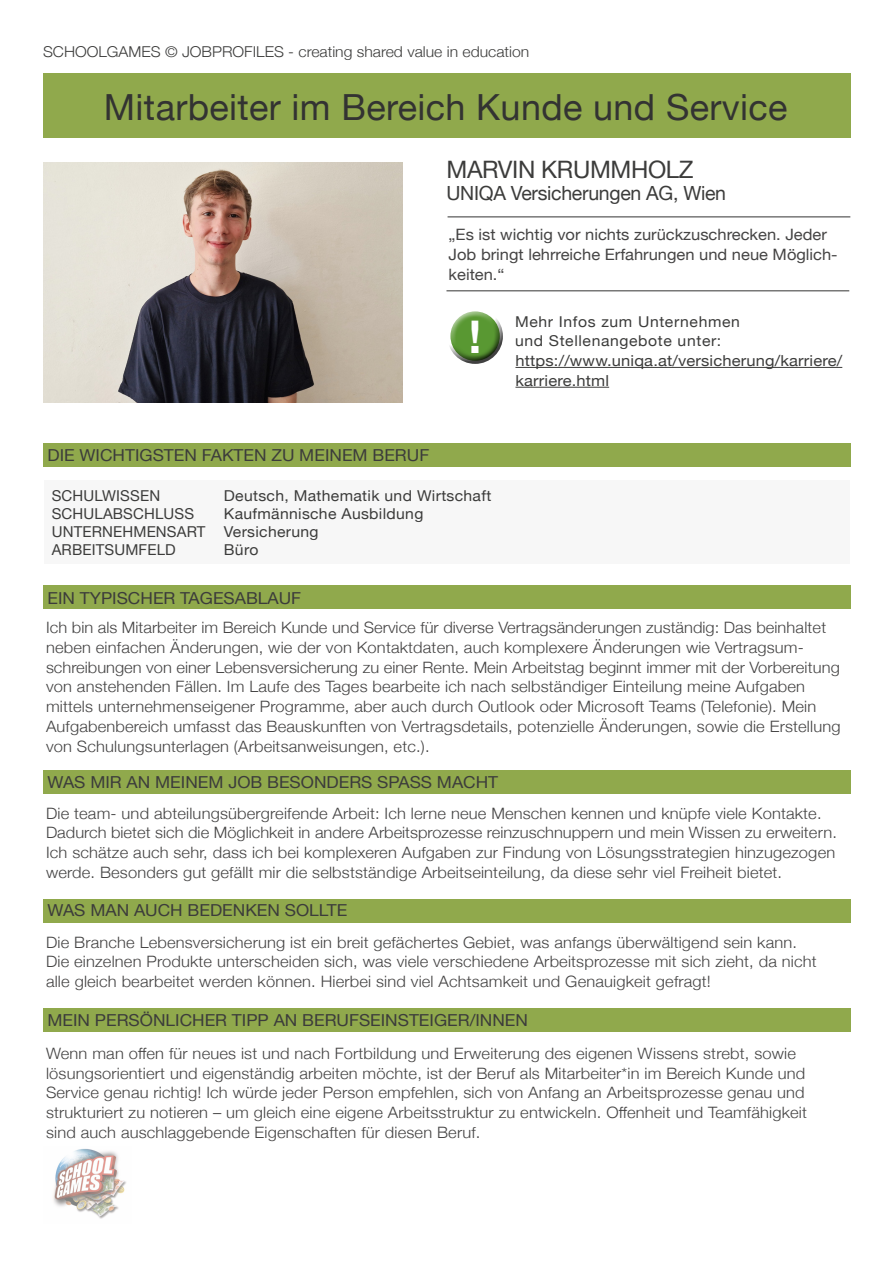
<style>
.page{position:relative;width:893px;height:1263px;background:#fff}
.page>*{position:absolute;margin:0;border:0;box-sizing:border-box;transform-origin:0 0}
.t1{font:700 45px "Helvetica Neue";color:#fff}
.t2{font:36px "Helvetica Neue";letter-spacing:.01em;color:#333332}
.t3{font:24px "Helvetica Neue";letter-spacing:-.015em;color:#3c3c3b}
.t4{font:19.5px "Helvetica Neue";letter-spacing:-.015em;color:#3c3c3b}
.t5{font:16.5px "Helvetica Neue";color:#3c3c3b;scale:1.05 1}
.t6{font:300 15.6px/19.8px "Helvetica Neue";letter-spacing:.01em;color:#454444;scale:1.05 1}
.t7{font:15.6px/19.8px "Helvetica Neue";color:#454444;scale:1.05 1}
.t8{font:15.15px/19.8px "Helvetica Neue";letter-spacing:.01em;color:#3c3c3b;scale:1.09 1}
.t9{font:15px/18px "Helvetica Neue";letter-spacing:.02em;color:#3c3c3b;scale:1.05 1}
.t10{font:300 15px "Helvetica Neue";color:#3c3c3b;scale:1.05 1}
.t11{font:15px "Helvetica Neue";letter-spacing:.02em;color:#3c3c3b}
.t12{font:15px "Helvetica Neue";letter-spacing:.04em;color:#3c3c3b;scale:1.05 1}
</style>
<div class="page">
<div style="left:44px;top:480px;width:806px;height:83px;background:#f7f7f7"></div>
<div style="left:43px;top:73px;width:807px;height:64px;background:#90a94c"></div>
<div style="left:43px;top:443px;width:807px;height:24px;background:#90a94c"></div>
<div style="left:43px;top:585px;width:807px;height:23px;background:#90a94c"></div>
<div style="left:43px;top:770px;width:807px;height:23px;background:#90a94c"></div>
<div style="left:43px;top:900px;width:807px;height:23px;background:#90a94c"></div>
<div style="left:43px;top:1008px;width:807px;height:23px;background:#90a94c"></div>
<img style="left:43px;top:162px;width:359px;height:241px">
<hr style="left:448px;top:216px;width:402px;height:1px;background:#4a4a49">
<hr style="left:446px;top:290px;width:403px;height:1px;background:#4a4a49">
<div style="left:446px;top:307px;width:57px;height:41px;background:#fff;opacity:.75"></div>
<div style="left:446px;top:316px;width:57px;height:49px;background:#000;opacity:.75"></div>
<img style="left:53px;top:1149px;width:73px;height:70px">
<hr style="left:515px;top:367px;width:327px;height:1px;background:#3c3c3b">
<hr style="left:515px;top:387px;width:94px;height:1px;background:#3c3c3b">
<p class="t10" style="left:43px;top:39px;width:465px">SCHOOLGAMES © JOBPROFILES - creating shared value in education</p>
<p class="t2" style="left:104px;top:81px;width:685px">Mitarbeiter im Bereich Kunde und Service</p>
<p class="t3" style="left:446px;top:152px;width:249px">MARVIN KRUMMHOLZ</p>
<p class="t4" style="left:446px;top:179px;width:281px">UNIQA Versicherungen AG, Wien</p>
<p class="t7" style="left:449px;top:225px;width:372px">„Es ist wichtig vor nichts zurückzuschrecken. Jeder<br>Job bringt lehrreiche Erfahrungen und neue Möglich&shy;keiten.“</p>
<p class="t1" style="left:469px;top:302px;width:14px">!</p>
<p class="t12" style="left:515px;top:311px;width:216px">Mehr Infos zum Unternehmen</p>
<p class="t12" style="left:515px;top:330px;width:198px">und Stellenangebote unter:</p>
<p class="t8" style="left:515px;top:351px;width:301px">https://www.uniqa.at/versicherung/karriere/ karriere.html</p>
<p class="t5" style="left:47px;top:443px;width:365px">DIE WICHTIGSTEN FAKTEN ZU MEINEM BERUF</p>
<p class="t11" style="left:52px;top:484px;width:110px">SCHULWISSEN</p>
<p class="t11" style="left:52px;top:502px;width:144px">SCHULABSCHLUSS</p>
<p class="t11" style="left:52px;top:520px;width:155px">UNTERNEHMENSART</p>
<p class="t11" style="left:52px;top:538px;width:126px">ARBEITSUMFELD</p>
<p class="t9" style="left:224px;top:487px;width:256px">Deutsch, Mathematik und Wirtschaft<br>Kaufmännische Ausbildung</p>
<p class="t9" style="left:224px;top:523px;width:92px">Versicherung</p>
<p class="t9" style="left:224px;top:541px;width:34px">Büro</p>
<p class="t5" style="left:47px;top:586px;width:243px">EIN TYPISCHER TAGESABLAUF</p>
<p class="t6" style="left:46px;top:616px;width:758px">Ich bin als Mitarbeiter im Bereich Kunde und Service für diverse Vertragsänderungen zuständig: Das beinhaltet neben einfachen Änderungen, wie der von Kontaktdaten, auch komplexere Änderungen wie Vertragsum&shy;schreibungen von einer Lebensversicherung zu einer Rente. Mein Arbeitstag beginnt immer mit der Vorbereitung von anstehenden Fällen. Im Laufe des Tages bearbeite ich nach selbständiger Einteilung meine Aufgaben mittels unternehmenseigener Programme, aber auch durch Outlook oder Microsoft Teams (Telefonie). Mein Aufgabenbereich umfasst das Beauskunften von Vertragsdetails, potenzielle Änderungen, sowie die Erstellung von Schulungsunterlagen (Arbeitsanweisungen, etc.).</p>
<p class="t5" style="left:47px;top:770px;width:431px">WAS MIR AN MEINEM JOB BESONDERS SPASS MACHT</p>
<p class="t6" style="left:46px;top:802px;width:755px">Die team- und abteilungsübergreifende Arbeit: Ich lerne neue Menschen kennen und knüpfe viele Kontakte.<br>Dadurch bietet sich die Möglichkeit in andere Arbeitsprozesse reinzuschnuppern und mein Wissen zu erweitern.<br>Ich schätze auch sehr, dass ich bei komplexeren Aufgaben zur Findung von Lösungsstrategien hinzugezogen werde. Besonders gut gefällt mir die selbstständige Arbeitseinteilung, da diese sehr viel Freiheit bietet.</p>
<p class="t5" style="left:47px;top:899px;width:287px">WAS MAN AUCH BEDENKEN SOLLTE</p>
<p class="t6" style="left:46px;top:931px;width:735px">Die Branche Lebensversicherung ist ein breit gefächertes Gebiet, was anfangs überwältigend sein kann.<br>Die einzelnen Produkte unterscheiden sich, was viele verschiedene Arbeitsprozesse mit sich zieht, da nicht alle gleich bearbeitet werden können. Hierbei sind viel Achtsamkeit und Genauigkeit gefragt!</p>
<p class="t5" style="left:47px;top:1008px;width:459px">MEIN PERSÖNLICHER TIPP AN BERUFSEINSTEIGER/INNEN</p>
<p class="t6" style="left:46px;top:1042px;width:726px">Wenn man offen für neues ist und nach Fortbildung und Erweiterung des eigenen Wissens strebt, sowie lösungsorientiert und eigenständig arbeiten möchte, ist der Beruf als Mitarbeiter*in im Bereich Kunde und Service genau richtig! Ich würde jeder Person empfehlen, sich von Anfang an Arbeitsprozesse genau und strukturiert zu notieren – um gleich eine eigene Arbeitsstruktur zu entwickeln. Offenheit und Teamfähigkeit sind auch auschlaggebende Eigenschaften für diesen Beruf.</p>
</div>
